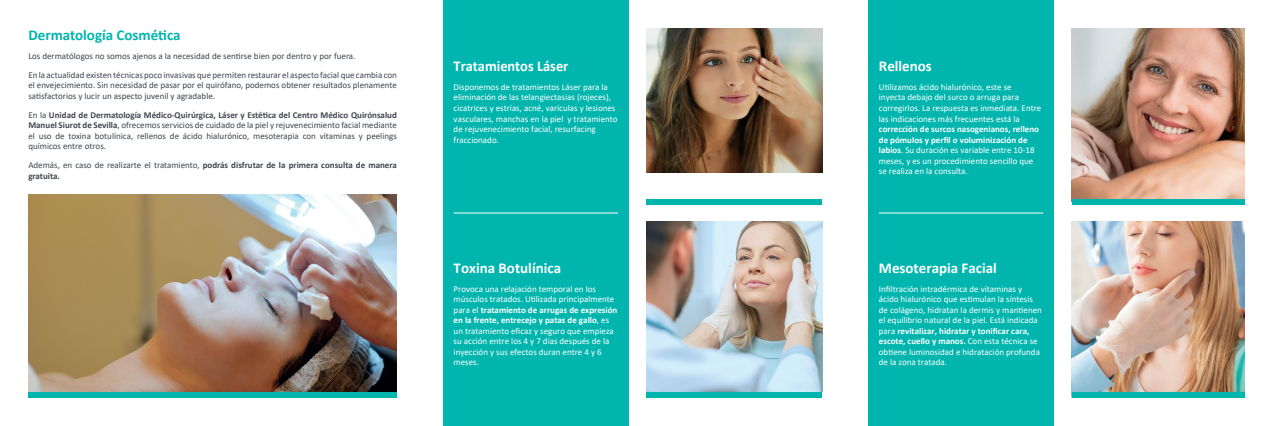
<style>
.page{position:relative;width:1273px;height:426px;background:#fff}
.page>*{position:absolute;margin:0;border:0;box-sizing:border-box;transform-origin:0 0}
.Titulo_folleto_15pt{font:700 15px "Calibri";color:#fff}
.Titulo_folleto_15pt-2{font:700 15px "Calibri";color:#00b5ae}
.Titulo_folleto_15pt-3{font:700 15px "Calibri";color:#fff;scale:.96 1}
.Normal_folleto_9pt{font:9px/10.5px "Calibri";color:#fff}
.Normal_folleto_9pt-2{font:9px/10.5px "Calibri";color:#3f464d;text-align:justify}
.Normal_folleto_9pt-3{font:700 9px/10.5px "Calibri";color:#3f464d}
.s1{font-weight:700}
.s2{font-weight:400}
</style>
<div class="page">
<div style="left:443px;top:0;width:186px;height:425px;background:#00b5ae"></div>
<div style="left:868px;top:0;width:186px;height:425px;background:#00b5ae"></div>
<img style="left:28px;top:194px;width:369px;height:197px">
<div style="left:28px;top:391px;width:369px;height:6px;background:#00b5ae"></div>
<img style="left:646px;top:28px;width:176px;height:145px">
<img style="left:1071px;top:221px;width:173px;height:170px">
<img style="left:646px;top:221px;width:176px;height:170px">
<img style="left:1071px;top:28px;width:173px;height:170px">
<div style="left:646px;top:198px;width:176px;height:6px;background:#00b5ae"></div>
<div style="left:1071px;top:198px;width:173px;height:6px;background:#00b5ae"></div>
<div style="left:646px;top:391px;width:176px;height:6px;background:#00b5ae"></div>
<div style="left:1071px;top:391px;width:173px;height:6px;background:#00b5ae"></div>
<hr style="left:454px;top:212px;width:164px;height:1px;background:#fff">
<hr style="left:879px;top:212px;width:164px;height:1px;background:#fff">
<p class="Titulo_folleto_15pt-2" style="left:28px;top:24px;width:154px">Dermatología Cosmética</p>
<p class="Normal_folleto_9pt-2" style="left:28px;top:50px;width:329px">Los dermatólogos no somos ajenos a la necesidad de sentirse bien por dentro y por fuera.</p>
<p class="Normal_folleto_9pt-2" style="left:28px;top:69px;width:370px">En la actualidad existen técnicas poco invasivas que permiten restaurar el aspecto facial que cambia con el envejecimiento. Sin necesidad de pasar por el quirófano, podemos obtener resultados plenamente satisfactorios y lucir un aspecto juvenil y agradable.</p>
<p class="Normal_folleto_9pt-2" style="left:28px;top:109px;width:370px">En la <span class="s1">Unidad de Dermatología Médico-Quirúrgica, Láser y Estética del Centro Médico Quirónsalud Manuel Siurot de Sevilla</span>, ofrecemos servicios de cuidado de la piel y rejuvenecimiento facial mediante el uso de toxina botulínica, rellenos de ácido hialurónico, mesoterapia con vitaminas y peelings químicos entre otros.</p>
<p class="Normal_folleto_9pt-3" style="left:28px;top:160px;width:370px"><span class="s2">Además, en caso de realizarte el tratamiento,</span> podrás disfrutar de la primera consulta de manera gratuita.</p>
<p class="Titulo_folleto_15pt-3" style="left:454px;top:55px;width:121px">Tratamientos Láser</p>
<p class="Normal_folleto_9pt" style="left:454px;top:81px;width:166px">Disponemos de tratamientos Láser para la eliminación de las telangiectasias (rojeces), cicatrices y estrías, acné, varículas y lesiones vasculares, manchas en la piel y tratamiento de rejuvenecimiento facial, resurfacing fraccionado.</p>
<p class="Titulo_folleto_15pt" style="left:454px;top:256px;width:109px">Toxina Botulínica</p>
<p class="Normal_folleto_9pt" style="left:454px;top:283px;width:165px">Provoca una relajación temporal en los músculos tratados. Utilizada principalmente para el <span class="s1">tratamiento de arrugas de expresión en la frente, entrecejo y patas de gallo</span>, es un tratamiento eficaz y seguro que empieza su acción entre los 4 y 7 días después de la inyección y sus efectos duran entre 4 y 6 meses.</p>
<p class="Titulo_folleto_15pt" style="left:879px;top:55px;width:55px">Rellenos</p>
<p class="Normal_folleto_9pt" style="left:879px;top:81px;width:164px">Utilizamos ácido hialurónico, este se<br>inyecta debajo del surco o arruga para corregirlos. La respuesta es inmediata. Entre las indicaciones más frecuentes está la <span class="s1">corrección de surcos nasogenianos, relleno de pómulos y perfil o voluminización de labios</span>. Su duración es variable entre 10-18 meses, y es un procedimiento sencillo que se realiza en la consulta.</p>
<p class="Titulo_folleto_15pt" style="left:879px;top:256px;width:120px">Mesoterapia Facial</p>
<p class="Normal_folleto_9pt" style="left:879px;top:283px;width:165px">Infiltración intradérmica de vitaminas y ácido hialurónico que estimulan la síntesis de colágeno, hidratan la dermis y mantienen el equilibrio natural de la piel. Está indicada para <span class="s1">revitalizar, hidratar y tonificar cara, escote, cuello y manos.</span> Con esta técnica se obtiene luminosidad e hidratación profunda de la zona tratada.</p>
</div>
